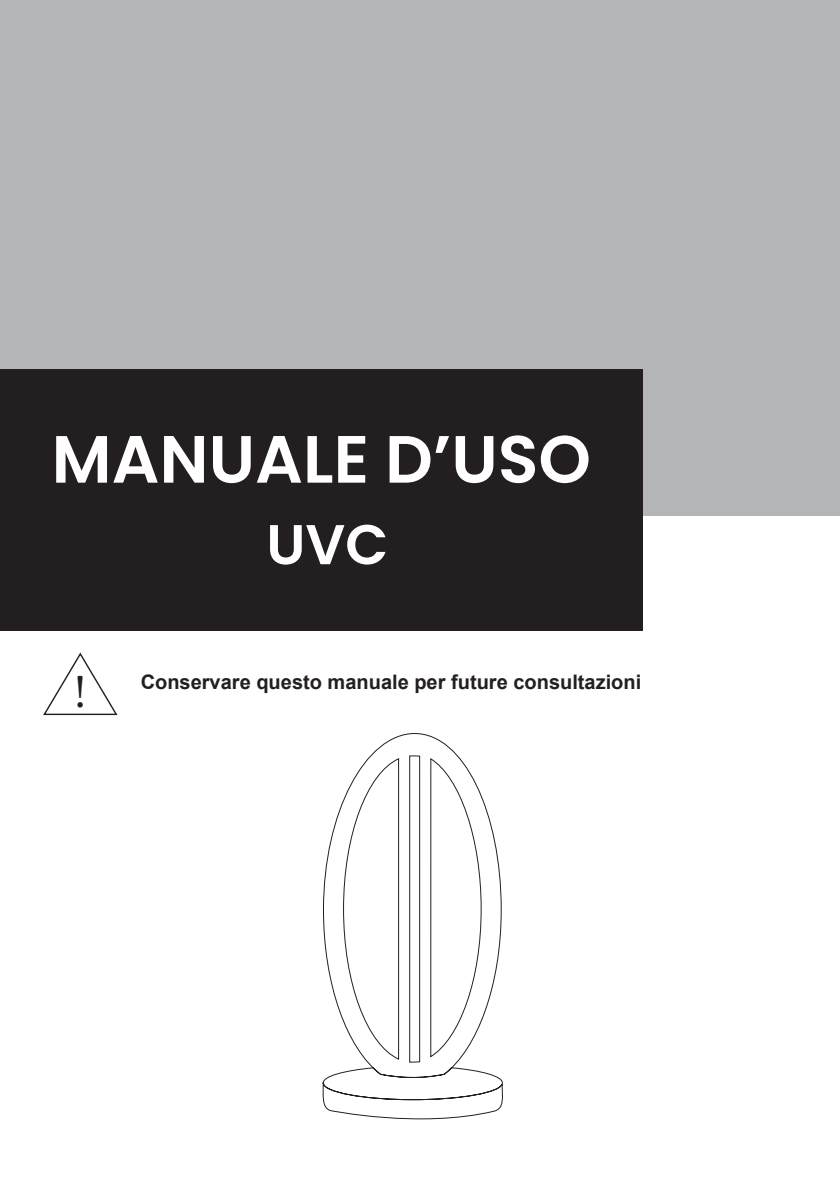
<style>
.page{position:relative;width:840px;height:1191px;background:#fff}
.page>*{position:absolute;margin:0;border:0;box-sizing:border-box;transform-origin:0 0}
.t1{font:600 66.8px "Poppins";color:#fff}
.t2{font:600 56px "Poppins";color:#fff}
.t3{font:46.8px "Minion Pro";color:#231f20}
.t4{font:700 20px "Arial";color:#231f20}
</style>
<div class="page">
<div style="left:0;top:0;width:839px;height:515px;background:#b4b5b8"></div>
<div style="left:0;top:369px;width:642px;height:261px;background:#231f20"></div>
<svg style="left:43px;top:652px;width:75px;height:64px"></svg>
<svg style="left:322px;top:733px;width:181px;height:387px"></svg>
<p class="t1" style="left:52px;top:420px;width:540px">MANUALE D’USO</p>
<p class="t3" style="left:74px;top:661px;width:14px">!</p>
<p class="t2" style="left:266px;top:512px;width:123px">UVC</p>
<p class="t4" style="left:141px;top:668px;width:502px">Conservare questo manuale per future consultazioni</p>
</div>
